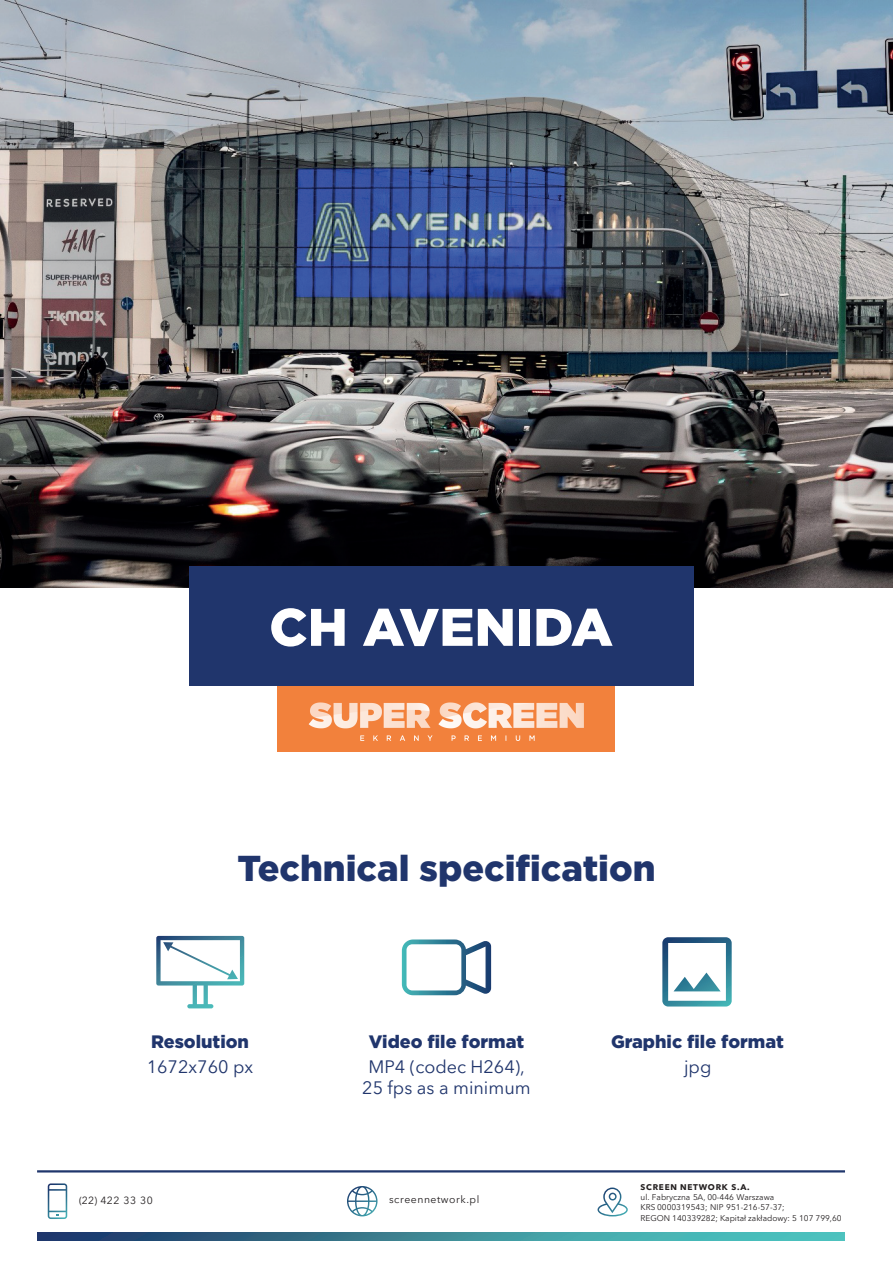
<style>
.page{position:relative;width:893px;height:1263px;background:#fff}
.page>*{position:absolute;margin:0;border:0;box-sizing:border-box;transform-origin:0 0}
.t1{font:900 52.8px "Gotham";color:#fff}
.t2{font:900 36px "Gotham";color:#20356c}
.t3{font:18px/21.6px "Avenir Next LT Pro";color:#20356c;text-align:center}
.t4{font:900 18px "Gotham";color:#20356c}
.t5{font:10.5px "Avenir Next LT Pro";letter-spacing:.05em;color:#231f20}
.t6{font:8.25px/10.2px "Avenir Next LT Pro";color:#231f20}
.t7{font:700 8.25px "Avenir Next LT Pro";letter-spacing:.09em;color:#231f20}
.s1{font-family:"Myriad Pro"}
</style>
<div class="page">
<svg style="left:156px;top:936px;width:88px;height:72px"></svg>
<svg style="left:402px;top:939px;width:89px;height:56px"></svg>
<svg style="left:662px;top:937px;width:70px;height:69px"></svg>
<div style="left:278px;top:686px;width:337px;height:65px;background:#f2813c"></div>
<img style="left:308px;top:702px;width:276px;height:39px">
<svg style="left:37px;top:1233px;width:808px;height:7px"></svg>
<hr style="left:37px;top:1170px;width:808px;height:2px;background:#20366c">
<svg style="left:48px;top:1183px;width:19px;height:36px"></svg>
<svg style="left:347px;top:1186px;width:30px;height:30px"></svg>
<svg style="left:597px;top:1187px;width:31px;height:29px"></svg>
<img style="left:0;top:0;width:893px;height:588px">
<div style="left:189px;top:566px;width:504px;height:120px;background:#20356c"></div>
<h1 class="t1" style="left:269px;top:591px;width:345px">CH AVENIDA</h1>
<h2 class="t2" style="left:237px;top:843px;width:420px">Technical specification</h2>
<h3 class="t4" style="left:151px;top:1029px;width:99px">Resolution</h3>
<h3 class="t3" style="left:147px;top:1056px;width:108px">1672x760 px</h3>
<h3 class="t4" style="left:369px;top:1029px;width:157px">Video file format</h3>
<h3 class="t3" style="left:362px;top:1056px;width:170px">MP4 (codec H264),<br>25 fps as a minimum</h3>
<p class="t5" style="left:79px;top:1194px;width:75px"><span class="s1">(</span>22) 422 33 30</p>
<p class="t5" style="left:389px;top:1193px;width:92px">screennetwork.pl</p>
<h3 class="t4" style="left:611px;top:1029px;width:174px">Graphic file format</h3>
<h3 class="t3" style="left:684px;top:1056px;width:29px">jpg</h3>
<p class="t7" style="left:640px;top:1182px;width:111px">SCREEN NETWORK S.A.</p>
<p class="t6" style="left:640px;top:1192px;width:203px">ul. Fabryczna 5 A, 00-446 Warszawa<br>KRS 0000319543; NIP 951-216-57-37;<br>REGON 140339282; Kapitał zakładowy: 5 107 799,60</p>
</div>
